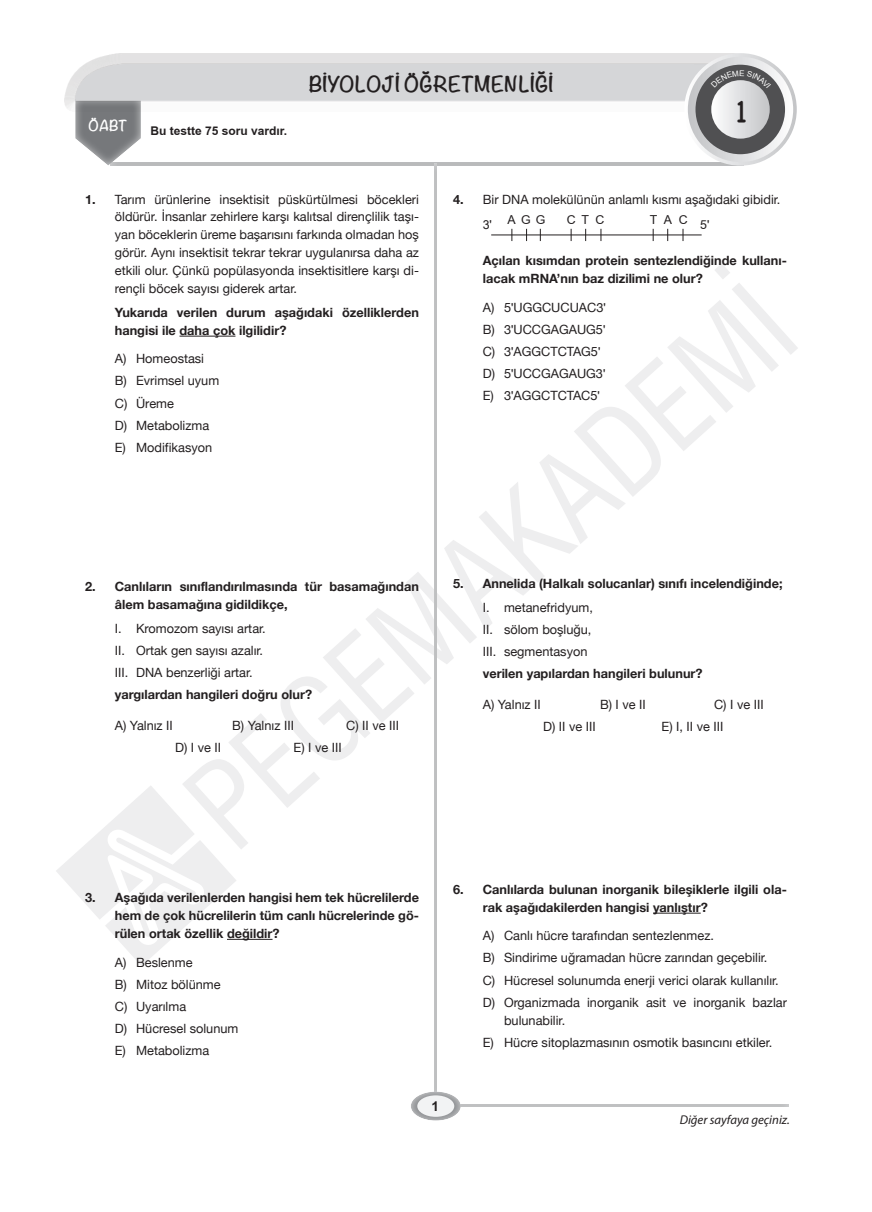
<style>
.page{position:relative;width:872px;height:1212px;background:#fff}
.page>*{position:absolute;margin:0;border:0;box-sizing:border-box;transform-origin:0 0}
.t1{font:31.5px "Chalkboard";color:#231f20}
.t2{font:700 19.5px "Noteworthy";color:#231f20}
.t3{font:700 13.5px "Noteworthy";color:#fff}
.t4{font:700 13.5px "TR Arial";color:#231f20}
._3_secenek_alti{font:12.75px/17.9px "Helvetica Neue";color:#231f20;text-align:justify}
.bold_soru_koku_nosuz{font:700 12.75px/17.9px "Helvetica Neue";color:#231f20}
._3_secenek{font:12.75px "Helvetica Neue";color:#231f20}
.t5{font:italic 12.75px "Myriad Pro";color:#231f20}
.t6{font:12.3px "TR Arial";letter-spacing:.53em;color:#231f20}
.t7{font:700 12px "TR Arial";color:#231f20}
.s1{font-weight:700}
.s2{font-family:"TR Arial";font-size:12.3px}
</style>
<div class="page">
<svg style="left:715px;top:264px;width:15px;height:15px"></svg>
<svg style="left:183px;top:572px;width:294px;height:277px"></svg>
<svg style="left:444px;top:283px;width:354px;height:347px"></svg>
<svg style="left:56px;top:785px;width:180px;height:181px"></svg>
<div style="left:418px;top:1093px;width:384px;height:16px;background:#fff;opacity:.75"></div>
<div style="left:423px;top:151px;width:17px;height:960px;background:#fff;opacity:.75"></div>
<div style="left:398px;top:1080px;width:76px;height:41px;background:#fff;opacity:.75"></div>
<div style="left:417px;top:1095px;width:37px;height:22px;background:#f2f3f4;border-radius:50%"></div>
<hr style="left:179px;top:336px;width:56px;height:1px;background:#231f20">
<hr style="left:227px;top:939px;width:45px;height:1px;background:#231f20">
<hr style="left:653px;top:913px;width:47px;height:1px;background:#231f20">
<hr style="left:491px;top:235px;width:210px;height:1px;background:#231f20">
<svg style="left:511px;top:229px;width:1px;height:12px"></svg>
<svg style="left:540px;top:229px;width:1px;height:12px"></svg>
<svg style="left:571px;top:229px;width:1px;height:12px"></svg>
<svg style="left:585px;top:229px;width:1px;height:12px"></svg>
<svg style="left:600px;top:229px;width:1px;height:12px"></svg>
<svg style="left:653px;top:229px;width:1px;height:12px"></svg>
<svg style="left:667px;top:229px;width:1px;height:12px"></svg>
<svg style="left:682px;top:229px;width:1px;height:12px"></svg>
<svg style="left:75px;top:53px;width:721px;height:113px"></svg>
<p class="t3" style="left:89px;top:114px;width:40px">ÖABT</p>
<p class="t7" style="left:150px;top:122px;width:138px">Bu testte 75 soru vardır.</p>
<h2 class="t2" style="left:309px;top:67px;width:246px">BİYOLOJİ ÖĞRETMENLİĞİ</h2>
<h1 class="t1" style="left:735px;top:92px;width:13px">1</h1>
<p class="_3_secenek_alti" style="left:115px;top:191px;width:306px;text-indent:-30px"><span class="s1">1.</span> Tarım ürünlerine insektisit püskürtülmesi böcekleri öldürür. İnsanlar zehirlere karşı kalıtsal dirençlilik taşı&shy;yan böceklerin üreme başarısını farkında olmadan hoş görür. Aynı insektisit tekrar tekrar uygulanırsa daha az etkili olur. Çünkü popülasyonda insektisitlere karşı di&shy;rençli böcek sayısı giderek artar.</p>
<p class="bold_soru_koku_nosuz" style="left:115px;top:304px;width:306px">Yukarıda verilen durum aşağıdaki özelliklerden hangisi ile daha çok ilgilidir?</p>
<p class="_3_secenek_alti" style="left:115px;top:351px;width:91px">A) Homeostasi</p>
<p class="_3_secenek_alti" style="left:115px;top:373px;width:106px">B) Evrimsel uyum</p>
<p class="_3_secenek_alti" style="left:115px;top:395px;width:61px">C) Üreme</p>
<p class="_3_secenek_alti" style="left:115px;top:417px;width:96px">D) Metabolizma</p>
<p class="_3_secenek_alti" style="left:115px;top:439px;width:99px">E) Modifikasyon</p>
<p class="_3_secenek_alti" style="left:453px;top:191px;width:329px"><span class="s1">4.</span> Bir DNA molekülünün anlamlı kısmı aşağıdaki gibidir.</p>
<p class="t6" style="left:507px;top:211px;width:40px">A G G</p>
<p class="t6" style="left:567px;top:211px;width:39px">CTC</p>
<p class="t6" style="left:650px;top:211px;width:39px">TAC</p>
<p class="bold_soru_koku_nosuz" style="left:483px;top:252px;width:306px">Açılan kısımdan protein sentezlendiğinde kullanı&shy;lacak mRNA’nın baz dizilimi ne olur?</p>
<p class="_3_secenek_alti" style="left:483px;top:299px;width:125px">A) 5<span class="s2">'</span>UGGCUCUAC3<span class="s2">'</span></p>
<p class="_3_secenek_alti" style="left:483px;top:321px;width:124px">B) 3<span class="s2">'</span>UCCGAGAUG5<span class="s2">'</span></p>
<p class="_3_secenek_alti" style="left:483px;top:343px;width:119px">C) 3<span class="s2">'</span>AGGCTCTAG5<span class="s2">'</span></p>
<p class="_3_secenek_alti" style="left:483px;top:365px;width:124px">D) 5<span class="s2">'</span>UCCGAGAUG3<span class="s2">'</span></p>
<p class="_3_secenek_alti" style="left:483px;top:387px;width:119px">E) 3<span class="s2">'</span>AGGCTCTAC5<span class="s2">'</span></p>
<p class="t6" style="left:483px;top:216px;width:11px">3'</p>
<p class="t6" style="left:700px;top:216px;width:11px">5'</p>
<p class="bold_soru_koku_nosuz" style="left:115px;top:578px;width:306px;text-indent:-30px">2. Canlıların sınıflandırılmasında tür basamağından âlem basamağına gidildikçe,</p>
<p class="_3_secenek_alti" style="left:115px;top:620px;width:152px">I. Kromozom sayısı artar.</p>
<p class="_3_secenek_alti" style="left:115px;top:642px;width:150px">II. Ortak gen sayısı azalır.</p>
<p class="_3_secenek_alti" style="left:115px;top:664px;width:139px">III. DNA benzerliği artar.</p>
<p class="bold_soru_koku_nosuz" style="left:115px;top:686px;width:199px">yargılardan hangileri doğru olur?</p>
<p class="_3_secenek" style="left:115px;top:716px;width:60px">A) Yalnız II</p>
<p class="_3_secenek" style="left:232px;top:716px;width:63px">B) Yalnız III</p>
<p class="_3_secenek" style="left:346px;top:716px;width:54px">C) II ve III</p>
<p class="_3_secenek_alti" style="left:175px;top:739px;width:48px">D) I ve II</p>
<p class="_3_secenek_alti" style="left:294px;top:739px;width:50px">E) I ve III</p>
<p class="bold_soru_koku_nosuz" style="left:453px;top:574px;width:331px">5. Annelida (Halkalı solucanlar) sınıfı incelendiğinde;</p>
<p class="_3_secenek_alti" style="left:483px;top:599px;width:112px">I. metanefridyum,</p>
<p class="_3_secenek_alti" style="left:483px;top:621px;width:110px">II. sölom boşluğu,</p>
<p class="_3_secenek_alti" style="left:483px;top:643px;width:106px">III. segmentasyon</p>
<p class="bold_soru_koku_nosuz" style="left:483px;top:665px;width:221px">verilen yapılardan hangileri bulunur?</p>
<p class="_3_secenek" style="left:483px;top:695px;width:60px">A) Yalnız II</p>
<p class="_3_secenek" style="left:600px;top:695px;width:47px">B) I ve II</p>
<p class="_3_secenek" style="left:714px;top:695px;width:51px">C) I ve III</p>
<p class="_3_secenek_alti" style="left:543px;top:718px;width:54px">D) II ve III</p>
<p class="_3_secenek_alti" style="left:661px;top:718px;width:63px">E) I, II ve III</p>
<p class="bold_soru_koku_nosuz" style="left:115px;top:889px;width:306px;text-align:justify;text-indent:-30px">3. Aşağıda verilenlerden hangisi hem tek hücrelilerde hem de çok hücrelilerin tüm canlı hücrelerinde gö&shy;rülen ortak özellik değildir?</p>
<p class="_3_secenek_alti" style="left:115px;top:954px;width:79px">A) Beslenme</p>
<p class="_3_secenek_alti" style="left:115px;top:976px;width:107px">B) Mitoz bölünme</p>
<p class="_3_secenek_alti" style="left:115px;top:998px;width:73px">C) Uyarılma</p>
<p class="_3_secenek_alti" style="left:115px;top:1020px;width:125px">D) Hücresel solunum</p>
<p class="_3_secenek_alti" style="left:115px;top:1042px;width:96px">E) Metabolizma</p>
<p class="bold_soru_koku_nosuz" style="left:483px;top:881px;width:306px;text-indent:-30px">6. Canlılarda bulunan inorganik bileşiklerle ilgili ola&shy;rak aşağıdakilerden hangisi yanlıştır?</p>
<p class="_3_secenek_alti" style="left:483px;top:927px;width:233px">A) Canlı hücre tarafından sentezlenmez.</p>
<p class="_3_secenek_alti" style="left:483px;top:950px;width:286px">B) Sindirime uğramadan hücre zarından geçebilir.</p>
<p class="_3_secenek_alti" style="left:483px;top:972px;width:297px">C) Hücresel solunumda enerji verici olarak kullanılır.</p>
<p class="_3_secenek_alti" style="left:504px;top:994px;width:284px;text-indent:-21px">D) Organizmada inorganik asit ve inorganik bazlar bulunabilir.</p>
<p class="_3_secenek_alti" style="left:483px;top:1034px;width:291px">E) Hücre sitoplazmasının osmotik basıncını etkiler.</p>
<p class="t4" style="left:431px;top:1097px;width:9px">1</p>
<p class="t5" style="left:679px;top:1111px;width:112px">Diğer sayfaya geçiniz.</p>
</div>
